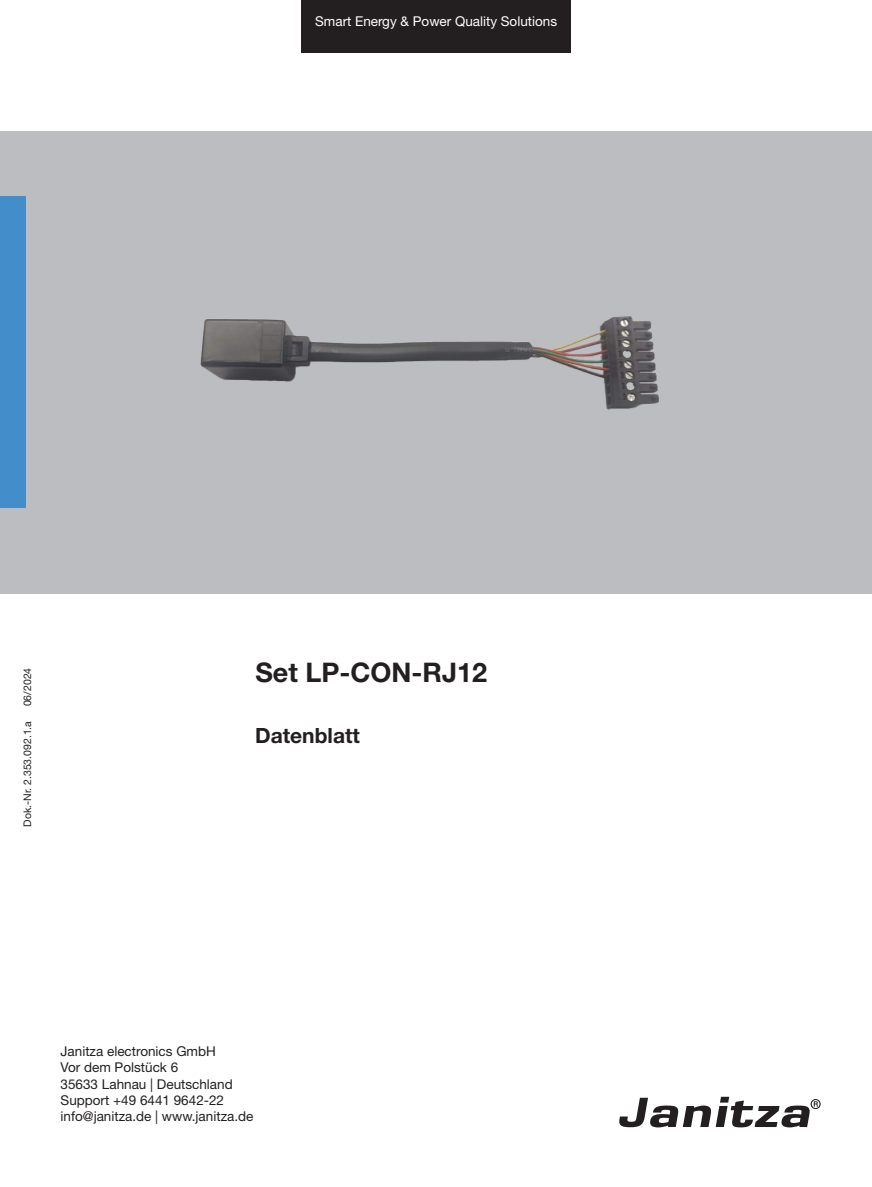
<style>
.page{position:relative;width:872px;height:1187px;background:#fff}
.page>*{position:absolute;margin:0;border:0;box-sizing:border-box;transform-origin:0 0}
.t1{font:700 27px "Helvetica Neue LT Pro";color:#231f20}
.Text_12P_bold{font:700 21px "Helvetica Neue LT Pro";color:#231f20}
._9_Blocksatz{font:13.5px "Helvetica Neue LT Pro";color:#231f20}
.t2{font:13.5px "Helvetica Neue LT Pro";color:#fff}
._18_7pt-Links{font:10.5px "Helvetica Neue LT Pro";color:#231f20}
</style>
<div class="page">
<div style="left:0;top:131px;width:872px;height:462px;background:#bcbdc0"></div>
<div style="left:0;top:196px;width:25px;height:311px;background:#448dcb"></div>
<div style="left:301px;top:0;width:270px;height:52px;background:#231f20"></div>
<svg style="left:619px;top:1096px;width:201px;height:31px"></svg>
<img style="left:200px;top:316px;width:459px;height:94px">
<p class="t2" style="left:315px;top:12px;width:243px">Smart Energy &amp; Power Quality Solutions</p>
<p class="_18_7pt-Links" style="left:21px;top:706px;width:40px;rotate:-90deg">06/2024</p>
<p class="_18_7pt-Links" style="left:21px;top:826px;width:107px;rotate:-90deg">Dok.-Nr. 2.353.092.1.a</p>
<p class="t1" style="left:255px;top:655px;width:233px">Set LP-CON-RJ12</p>
<p class="Text_12P_bold" style="left:255px;top:723px;width:106px">Datenblatt</p>
<p class="_9_Blocksatz" style="left:61px;top:1042px;width:157px">Janitza electronics GmbH</p>
<p class="_9_Blocksatz" style="left:61px;top:1059px;width:119px">Vor dem Polstück 6</p>
<p class="_9_Blocksatz" style="left:61px;top:1075px;width:174px">35633 Lahnau | Deutschland</p>
<p class="_9_Blocksatz" style="left:61px;top:1091px;width:165px">Support +49 6441 9642-22</p>
<p class="_9_Blocksatz" style="left:61px;top:1107px;width:194px">info@janitza.de | www.janitza.de</p>
</div>
